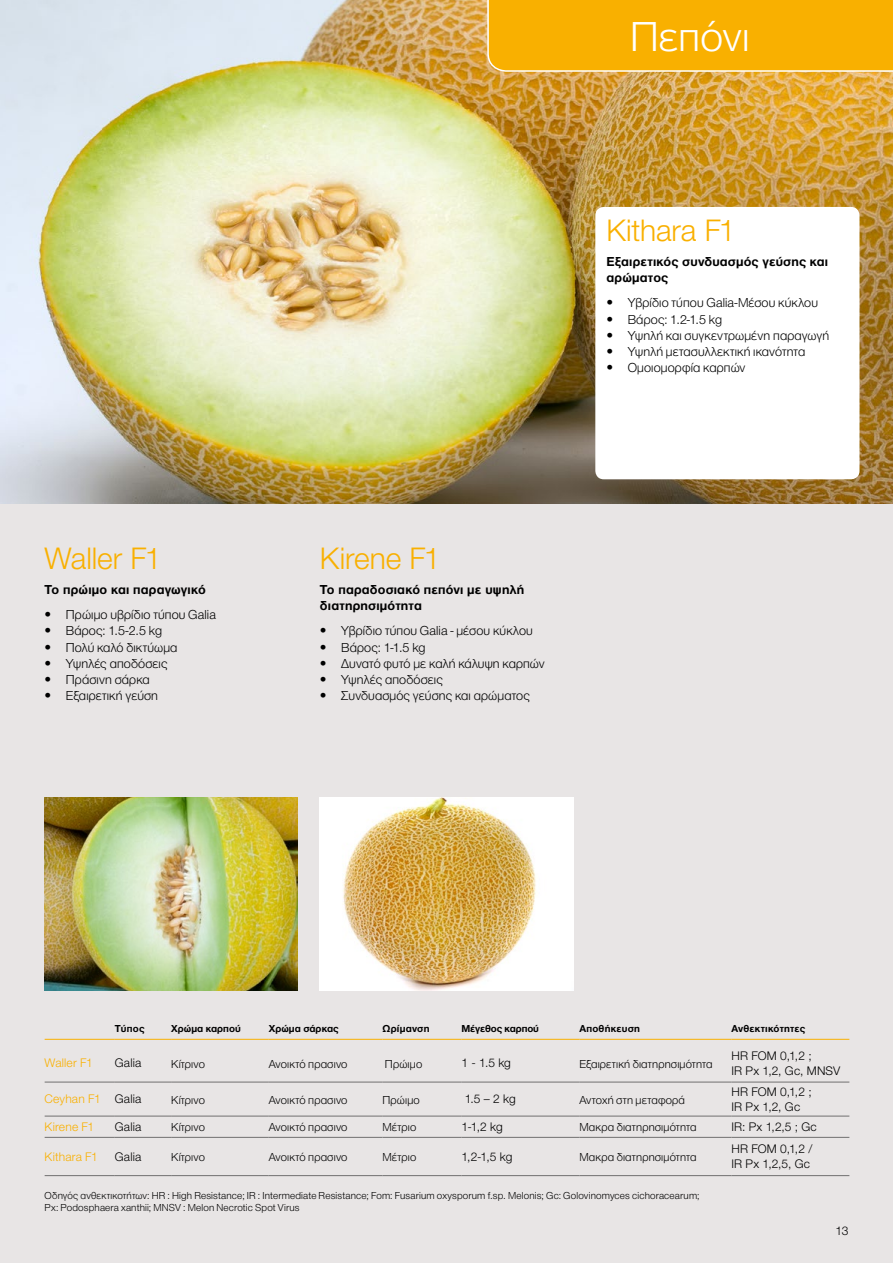
<style>
.page{position:relative;width:893px;height:1263px;background:#e8e5e5}
.page>*{position:absolute;margin:0;border:0;box-sizing:border-box;transform-origin:0 0}
.t1{font:300 43.5px "Helvetica Neue Greek";letter-spacing:.005em;color:#fff}
.t2{font:300 30px "Helvetica Neue LT Pro";letter-spacing:-.005em;color:#f9b000}
.t3{font:300 13.5px "Helvetica Neue Greek";letter-spacing:.01em;color:#000}
.t4{font:700 13.5px/16.2px "Helvetica Neue Greek";letter-spacing:.015em;color:#000}
.t5{font:300 12px "Helvetica Neue Greek";letter-spacing:.015em;color:#000}
.t6{font:300 12px/14.9px "Helvetica Neue LT Pro";letter-spacing:.015em;color:#000}
.t7{font:300 12px "Helvetica Neue LT Pro";letter-spacing:.015em;color:#f9b000}
.t8{font:300 10.5px/12.6px "Helvetica Neue Greek";letter-spacing:.015em;color:#000}
.t9{font:700 10.5px "Helvetica Neue Greek";letter-spacing:.01em;color:#000}
.t10{font:700 10.5px "Helvetica Neue Greek";letter-spacing:-.01em;color:#000}
.s1{font-family:"Helvetica Neue LT Pro"}
.s2{color:#000}
</style>
<div class="page">
<img style="left:0;top:0;width:893px;height:503px">
<div style="left:487px;top:0;width:406px;height:73px;background:#f9b000"></div>
<div style="left:595px;top:207px;width:264px;height:272px;background:#fff;border-radius:9px"></div>
<hr style="left:45px;top:1082px;width:70px;height:1px;background:#706f6f">
<hr style="left:115px;top:1082px;width:56px;height:1px;background:#706f6f">
<hr style="left:171px;top:1082px;width:98px;height:1px;background:#706f6f">
<hr style="left:269px;top:1082px;width:113px;height:1px;background:#706f6f">
<hr style="left:382px;top:1082px;width:79px;height:1px;background:#706f6f">
<hr style="left:461px;top:1082px;width:118px;height:1px;background:#706f6f">
<hr style="left:579px;top:1082px;width:152px;height:1px;background:#706f6f">
<hr style="left:731px;top:1082px;width:118px;height:1px;background:#706f6f">
<hr style="left:45px;top:1116px;width:70px;height:1px;background:#706f6f">
<hr style="left:115px;top:1116px;width:56px;height:1px;background:#706f6f">
<hr style="left:171px;top:1116px;width:98px;height:1px;background:#706f6f">
<hr style="left:269px;top:1116px;width:113px;height:1px;background:#706f6f">
<hr style="left:382px;top:1116px;width:79px;height:1px;background:#706f6f">
<hr style="left:461px;top:1116px;width:118px;height:1px;background:#706f6f">
<hr style="left:579px;top:1116px;width:152px;height:1px;background:#706f6f">
<hr style="left:731px;top:1116px;width:118px;height:1px;background:#706f6f">
<hr style="left:45px;top:1137px;width:70px;height:1px;background:#706f6f">
<hr style="left:115px;top:1137px;width:56px;height:1px;background:#706f6f">
<hr style="left:171px;top:1137px;width:98px;height:1px;background:#706f6f">
<hr style="left:269px;top:1137px;width:113px;height:1px;background:#706f6f">
<hr style="left:382px;top:1137px;width:79px;height:1px;background:#706f6f">
<hr style="left:461px;top:1137px;width:118px;height:1px;background:#706f6f">
<hr style="left:579px;top:1137px;width:152px;height:1px;background:#706f6f">
<hr style="left:731px;top:1137px;width:118px;height:1px;background:#706f6f">
<hr style="left:45px;top:1175px;width:70px;height:1px;background:#706f6f">
<hr style="left:115px;top:1175px;width:56px;height:1px;background:#706f6f">
<hr style="left:171px;top:1175px;width:98px;height:1px;background:#706f6f">
<hr style="left:269px;top:1175px;width:113px;height:1px;background:#706f6f">
<hr style="left:382px;top:1175px;width:79px;height:1px;background:#706f6f">
<hr style="left:461px;top:1175px;width:118px;height:1px;background:#706f6f">
<hr style="left:579px;top:1175px;width:152px;height:1px;background:#706f6f">
<hr style="left:731px;top:1175px;width:118px;height:1px;background:#706f6f">
<hr style="left:45px;top:1039px;width:70px;height:1px;background:#f9b000">
<hr style="left:115px;top:1039px;width:56px;height:1px;background:#f9b000">
<hr style="left:171px;top:1039px;width:98px;height:1px;background:#f9b000">
<hr style="left:269px;top:1039px;width:113px;height:1px;background:#f9b000">
<hr style="left:382px;top:1039px;width:79px;height:1px;background:#f9b000">
<hr style="left:461px;top:1039px;width:118px;height:1px;background:#f9b000">
<hr style="left:579px;top:1039px;width:152px;height:1px;background:#f9b000">
<hr style="left:731px;top:1039px;width:118px;height:1px;background:#f9b000">
<img style="left:45px;top:797px;width:253px;height:194px">
<img style="left:320px;top:797px;width:253px;height:194px">
<h1 class="t1" style="left:630px;top:14px;width:121px">Πεπόνι</h1>
<h2 class="t2" style="left:45px;top:540px;width:118px">Waller F1</h2>
<p class="t4" style="left:45px;top:582px;width:163px">Το πρώιμο και παραγωγικό</p>
<p class="t3" style="left:45px;top:607px;width:173px"><span class="s1">•</span> Πρώιμο υβρίδιο τύπου Galia</p>
<p class="t3" style="left:45px;top:624px;width:119px"><span class="s1">•</span> Βάρος: 1.5-2.5 kg</p>
<p class="t3" style="left:45px;top:640px;width:134px"><span class="s1">•</span> Πολύ καλό δικτύωμα</p>
<p class="t3" style="left:45px;top:656px;width:124px"><span class="s1">•</span> Υψηλές αποδόσεις</p>
<p class="t3" style="left:45px;top:672px;width:107px"><span class="s1">•</span> Πράσινη σάρκα</p>
<p class="t3" style="left:45px;top:688px;width:115px"><span class="s1">•</span> Εξαιρετική γεύση</p>
<h2 class="t2" style="left:606px;top:212px;width:131px">Kithara F1</h2>
<p class="t4" style="left:606px;top:254px;width:223px">Εξαιρετικός συνδυασμός γεύσης και αρώματος</p>
<p class="t3" style="left:606px;top:296px;width:213px"><span class="s1">•</span> Υβρίδιο τύπου Galia-Μέσου κύκλου</p>
<p class="t3" style="left:606px;top:312px;width:117px"><span class="s1">•</span> Βάρος: 1.2-1.5 kg</p>
<p class="t3" style="left:606px;top:328px;width:224px"><span class="s1">•</span> Υψηλή και συγκεντρωμένη παραγωγή</p>
<p class="t3" style="left:606px;top:344px;width:200px"><span class="s1">•</span> Υψηλή μετασυλλεκτική ικανότητα</p>
<p class="t3" style="left:606px;top:361px;width:140px"><span class="s1">•</span> Ομοιομορφία καρπών</p>
<h2 class="t2" style="left:320px;top:540px;width:122px">Kirene F1</h2>
<p class="t4" style="left:320px;top:582px;width:206px">Το παραδοσιακό πεπόνι με υψηλή διατηρησιμότητα</p>
<p class="t3" style="left:320px;top:624px;width:214px"><span class="s1">•</span> Υβρίδιο τύπου Galia - μέσου κύκλου</p>
<p class="t3" style="left:320px;top:640px;width:107px"><span class="s1">•</span> Βάρος: 1-1.5 kg</p>
<p class="t3" style="left:320px;top:656px;width:226px"><span class="s1">•</span> Δυνατό φυτό με καλή κάλυψη καρπών</p>
<p class="t3" style="left:320px;top:672px;width:124px"><span class="s1">•</span> Υψηλές αποδόσεις</p>
<p class="t3" style="left:320px;top:688px;width:211px"><span class="s1">•</span> Συνδυασμός γεύσης και αρώματος</p>
<p class="t9" style="left:115px;top:1023px;width:31px">Τύπος</p>
<p class="t9" style="left:171px;top:1023px;width:71px">Χρώμα καρπού</p>
<p class="t9" style="left:269px;top:1023px;width:71px">Χρώμα σάρκας</p>
<p class="t9" style="left:382px;top:1023px;width:48px">Ωρίμανση</p>
<p class="t10" style="left:461px;top:1023px;width:79px">Μέγεθος καρπού</p>
<p class="t9" style="left:579px;top:1023px;width:62px">Αποθήκευση</p>
<p class="t9" style="left:731px;top:1023px;width:76px">Ανθεκτικότητες</p>
<p class="t7" style="left:45px;top:1055px;width:50px">Waller F1</p>
<p class="t6" style="left:115px;top:1055px;width:28px">Galia</p>
<p class="t5" style="left:171px;top:1057px;width:35px">Κίτρινο</p>
<p class="t5" style="left:269px;top:1057px;width:80px">Ανοικτό πρασινο</p>
<p class="t5" style="left:385px;top:1057px;width:39px">Πρώιμο</p>
<p class="t6" style="left:461px;top:1055px;width:51px">1 - 1.5 kg</p>
<p class="t5" style="left:579px;top:1057px;width:135px">Εξαιρετική διατηρησιμότητα</p>
<p class="t6" style="left:731px;top:1048px;width:110px">HR FOM 0,1,2 ;<br>IR Px 1,2, Gc, MNSV</p>
<p class="t7" style="left:45px;top:1092px;width:98px">Ceyhan F1 <span class="s2">Galia</span></p>
<p class="t5" style="left:171px;top:1093px;width:35px">Κίτρινο</p>
<p class="t5" style="left:269px;top:1093px;width:80px">Ανοικτό πρασινο</p>
<p class="t5" style="left:382px;top:1093px;width:39px">Πρώιμο</p>
<p class="t6" style="left:465px;top:1091px;width:53px">1.5 – 2 kg</p>
<p class="t5" style="left:579px;top:1093px;width:107px">Αντοχή στη μεταφορά</p>
<p class="t6" style="left:731px;top:1084px;width:82px">HR FOM 0,1,2 ;<br>IR Px 1,2, Gc</p>
<p class="t7" style="left:45px;top:1119px;width:51px">Kirene F1</p>
<p class="t6" style="left:115px;top:1119px;width:28px">Galia</p>
<p class="t5" style="left:171px;top:1121px;width:35px">Κίτρινο</p>
<p class="t5" style="left:269px;top:1121px;width:80px">Ανοικτό πρασινο</p>
<p class="t5" style="left:382px;top:1121px;width:35px">Μέτριο</p>
<p class="t6" style="left:461px;top:1119px;width:43px">1-1,2 kg</p>
<p class="t5" style="left:579px;top:1121px;width:119px">Μακρα διατηρησιμότητα</p>
<p class="t6" style="left:731px;top:1119px;width:87px">IR: Px 1,2,5 ; Gc</p>
<p class="t7" style="left:45px;top:1149px;width:55px">Kithara F1</p>
<p class="t6" style="left:115px;top:1149px;width:28px">Galia</p>
<p class="t5" style="left:171px;top:1151px;width:35px">Κίτρινο</p>
<p class="t5" style="left:269px;top:1151px;width:80px">Ανοικτό πρασινο</p>
<p class="t5" style="left:382px;top:1151px;width:35px">Μέτριο</p>
<p class="t6" style="left:461px;top:1149px;width:52px">1,2-1,5 kg</p>
<p class="t5" style="left:579px;top:1151px;width:119px">Μακρα διατηρησιμότητα</p>
<p class="t6" style="left:731px;top:1141px;width:82px">HR FOM 0,1,2 /<br>IR Px 1,2,5, Gc</p>
<p class="t8" style="left:45px;top:1189px;width:656px">Οδηγός ανθεκτικοτήτων: HR : High Resistance; IR : Intermediate Resistance; Fom: Fusarium oxysporum f.sp. Melonis; Gc: Golovinomyces cichoracearum;<br>Px: Podosphaera xanthii; MNSV : Melon Necrotic Spot Virus</p>
<p class="t6" style="left:836px;top:1223px;width:14px">13</p>
</div>
